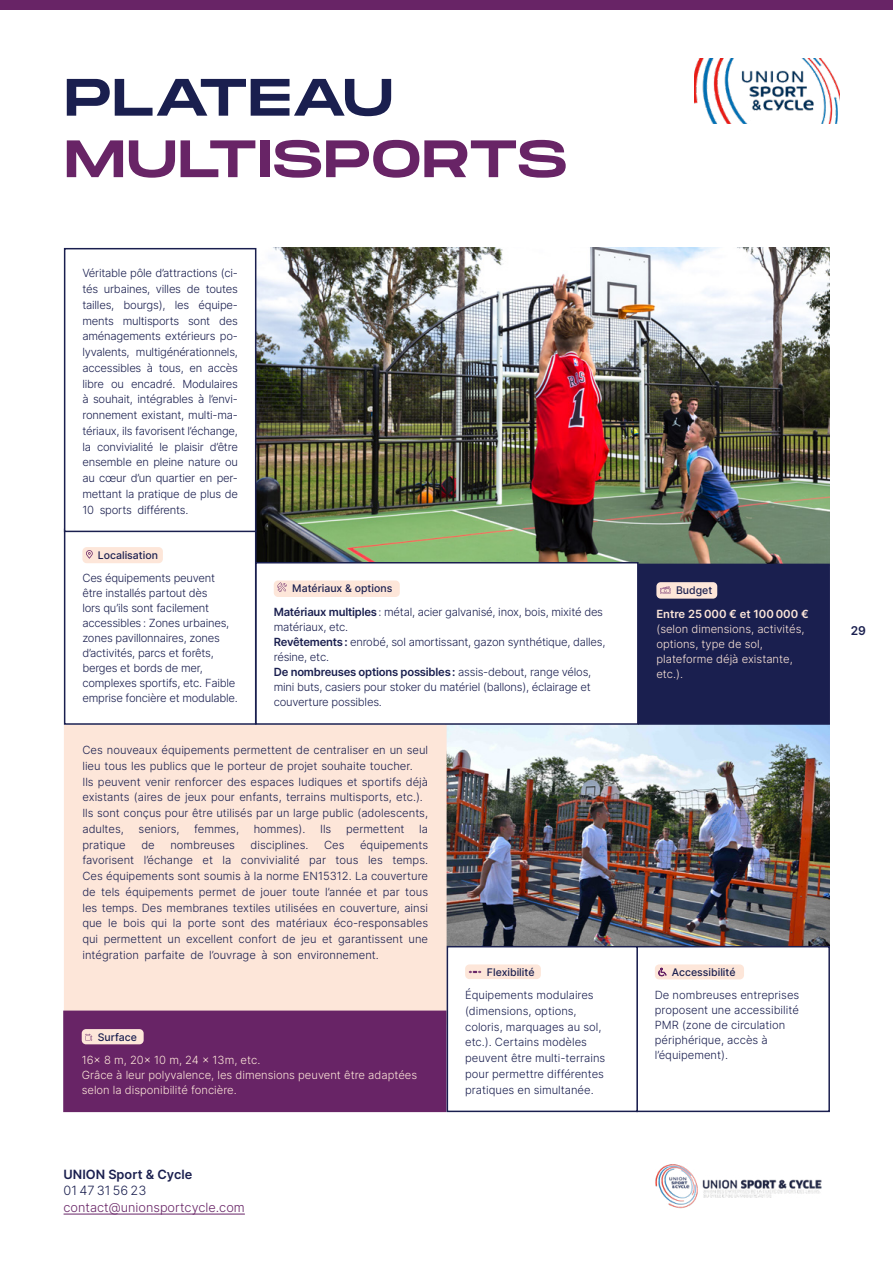
<style>
.page{position:relative;width:893px;height:1263px;background:#fff}
.page>*{position:absolute;margin:0;border:0;box-sizing:border-box;transform-origin:0 0}
.t1{font:52.5px "Monument Extended";letter-spacing:.015em;color:#682466}
.t2{font:52.5px "Monument Extended";letter-spacing:.015em;color:#1a1f4f}
.t3{font:300 12.75px "Inter";color:#682466}
.t4{font:600 12.75px "Inter";color:#1a1f4f}
.t5{font:300 12.75px "Inter";color:#1a1f4f}
.t6{font:600 12.15px "Inter";color:#1a1f4f}
.t7{font:300 11.25px/15.8px "Inter";color:#1a1f4f}
.t8{font:300 11.25px/15px "Inter";letter-spacing:-.02em;color:#1a1f4f}
.t9{font:300 11.25px/15px "Inter";color:#fde6d9}
.t10{font:600 11.25px "Inter";color:#fde6d9}
.t11{font:500 10.5px "Inter";color:#1a1f4f}
.s1{font-weight:600}
</style>
<div class="page">
<div style="left:0;top:0;width:893px;height:9px;background:#682466"></div>
<hr style="left:64px;top:1213px;width:181px;height:1px;background:#682466">
<img style="left:256px;top:248px;width:574px;height:316px">
<img style="left:447px;top:725px;width:383px;height:221px">
<div style="left:65px;top:725px;width:381px;height:299px;background:#fde6d9"></div>
<div style="left:64px;top:725px;width:383px;height:300px;border:2px solid #fde6d9"></div>
<div style="left:82px;top:547px;width:81px;height:16px;background:#fde6d9;border-radius:4px"></div>
<svg style="left:86px;top:550px;width:7px;height:9px"></svg>
<div style="left:64px;top:529px;width:192px;height:196px;border:2px solid #1a1f4f"></div>
<div style="left:655px;top:964px;width:89px;height:15px;background:#fde6d9;border-radius:4px"></div>
<svg style="left:658px;top:968px;width:8px;height:8px"></svg>
<div style="left:636px;top:946px;width:194px;height:166px;border:2px solid #1a1f4f"></div>
<div style="left:274px;top:580px;width:126px;height:17px;background:#fde6d9;border-radius:4px"></div>
<svg style="left:277px;top:582px;width:10px;height:10px"></svg>
<div style="left:255px;top:562px;width:384px;height:163px;border:2px solid #1a1f4f"></div>
<div style="left:64px;top:248px;width:192px;height:284px;border:2px solid #1a1f4f"></div>
<div style="left:64px;top:1011px;width:382px;height:100px;background:#682466"></div>
<div style="left:82px;top:1029px;width:62px;height:15px;background:#fde6d9;border-radius:4px"></div>
<svg style="left:85px;top:1034px;width:7px;height:7px"></svg>
<div style="left:63px;top:1010px;width:383px;height:102px;border:2px solid #682466"></div>
<div style="left:639px;top:564px;width:190px;height:160px;background:#1a1f4f"></div>
<div style="left:656px;top:582px;width:61px;height:17px;background:#fde6d9;border-radius:4px"></div>
<svg style="left:660px;top:586px;width:10px;height:8px"></svg>
<div style="left:638px;top:564px;width:192px;height:161px;border:2px solid #1a1f4f"></div>
<div style="left:465px;top:964px;width:76px;height:15px;background:#fde6d9;border-radius:4px"></div>
<svg style="left:469px;top:971px;width:12px;height:2px"></svg>
<div style="left:447px;top:946px;width:191px;height:166px;border:2px solid #1a1f4f"></div>
<img style="left:694px;top:59px;width:145px;height:65px">
<img style="left:655px;top:1164px;width:167px;height:45px">
<h1 class="t2" style="left:65px;top:59px;width:330px">PLATEAU</h1>
<h1 class="t1" style="left:65px;top:120px;width:504px">MULTISPORTS</h1>
<p class="t7" style="left:82px;top:265px;width:157px;text-align:justify">Véritable pôle d’attractions (ci&shy;tés urbaines, villes de toutes tailles, bourgs), les équipe&shy;ments multisports sont des aménagements extérieurs po&shy;lyvalents, multigénérationnels, accessibles à tous, en accès libre ou encadré. Modulaires à souhait, intégrables à l’envi&shy;ronnement existant, multi-ma&shy;tériaux, ils favorisent l’échange, la convivialité le plaisir d’être ensemble en pleine nature ou au cœur d’un quartier en per&shy;mettant la pratique de plus de 10 sports différents.</p>
<p class="t11" style="left:98px;top:547px;width:62px">Localisation</p>
<p class="t8" style="left:82px;top:571px;width:157px">Ces équipements peuvent être installés partout dès<br>lors qu’ils sont facilement accessibles : Zones urbaines, zones pavillonnaires, zones d’activités, parcs et forêts, berges et bords de mer, complexes sportifs, etc. Faible emprise foncière et modulable.</p>
<p class="t11" style="left:292px;top:581px;width:101px">Matériaux &amp; options</p>
<p class="t8" style="left:274px;top:604px;width:333px"><span class="s1">Matériaux multiples</span> : métal, acier galvanisé, inox, bois, mixité des matériaux, etc.<br><span class="s1">Revêtements :</span> enrobé, sol amortissant, gazon synthétique, dalles, résine, etc.<br><span class="s1">De nombreuses options possibles :</span> assis-debout, range vélos, mini buts, casiers pour stoker du matériel (ballons), éclairage et couverture possibles.</p>
<p class="t7" style="left:82px;top:742px;width:347px">Ces nouveaux équipements permettent de centraliser en un seul lieu tous les publics que le porteur de projet souhaite toucher.<br>Ils peuvent venir renforcer des espaces ludiques et sportifs déjà existants (aires de jeux pour enfants, terrains multisports, etc.).<br>Ils sont conçus pour être utilisés par un large public (adolescents, adultes,</p>
<p class="t7" style="left:139px;top:821px;width:42px">seniors,</p>
<p class="t7" style="left:194px;top:821px;width:46px">femmes,</p>
<p class="t7" style="left:254px;top:821px;width:53px">hommes).</p>
<p class="t7" style="left:320px;top:821px;width:13px">Ils</p>
<p class="t7" style="left:346px;top:821px;width:60px">permettent</p>
<p class="t7" style="left:419px;top:821px;width:10px">la</p>
<p class="t7" style="left:82px;top:836px;width:347px;text-align:justify;text-indent:278px">équipements favorisent l’échange et la convivialité par tous les temps.<br>Ces équipements sont soumis à la norme EN15312. La couverture de tels équipements permet de jouer toute l’année et par tous les temps. Des membranes textiles utilisées en couverture, ainsi que le bois qui la porte sont des matériaux éco-responsables qui permettent un excellent confort de jeu et garantissent une intégration parfaite de l’ouvrage à son environnement.</p>
<p class="t7" style="left:82px;top:836px;width:45px">pratique</p>
<p class="t7" style="left:141px;top:836px;width:15px">de</p>
<p class="t7" style="left:170px;top:836px;width:66px">nombreuses</p>
<p class="t7" style="left:251px;top:836px;width:59px">disciplines.</p>
<p class="t7" style="left:324px;top:836px;width:22px">Ces</p>
<p class="t11" style="left:98px;top:1029px;width:41px">Surface</p>
<p class="t9" style="left:82px;top:1052px;width:337px">16x 8 m, 20x 10 m, 24 x 13m, etc.<br>Grâce à leur polyvalence, les dimensions peuvent être adaptées selon la disponibilité foncière.</p>
<p class="t4" style="left:64px;top:1165px;width:130px">UNION Sport &amp; Cycle</p>
<p class="t5" style="left:64px;top:1181px;width:84px">01 47 31 56 23</p>
<p class="t3" style="left:64px;top:1198px;width:183px">contact@unionsportcycle.com</p>
<p class="t11" style="left:487px;top:964px;width:49px">Flexibilité</p>
<p class="t7" style="left:465px;top:987px;width:142px">Équipements modulaires (dimensions, options, coloris, marquages au sol, etc.). Certains modèles peuvent être multi-terrains pour permettre différentes pratiques en simultanée.</p>
<p class="t11" style="left:676px;top:582px;width:38px">Budget</p>
<p class="t10" style="left:656px;top:606px;width:154px">Entre 25 000 € et 100 000 €</p>
<p class="t9" style="left:656px;top:621px;width:150px">(selon dimensions, activités, options, type de sol, plateforme déjà existante, etc.).</p>
<p class="t6" style="left:851px;top:622px;width:17px">29</p>
<p class="t11" style="left:672px;top:964px;width:65px">Accessibilité</p>
<p class="t7" style="left:655px;top:987px;width:146px;line-height:15px">De nombreuses entreprises proposent une accessibilité<br>PMR (zone de circulation périphérique, accès à l’équipement).</p>
</div>
